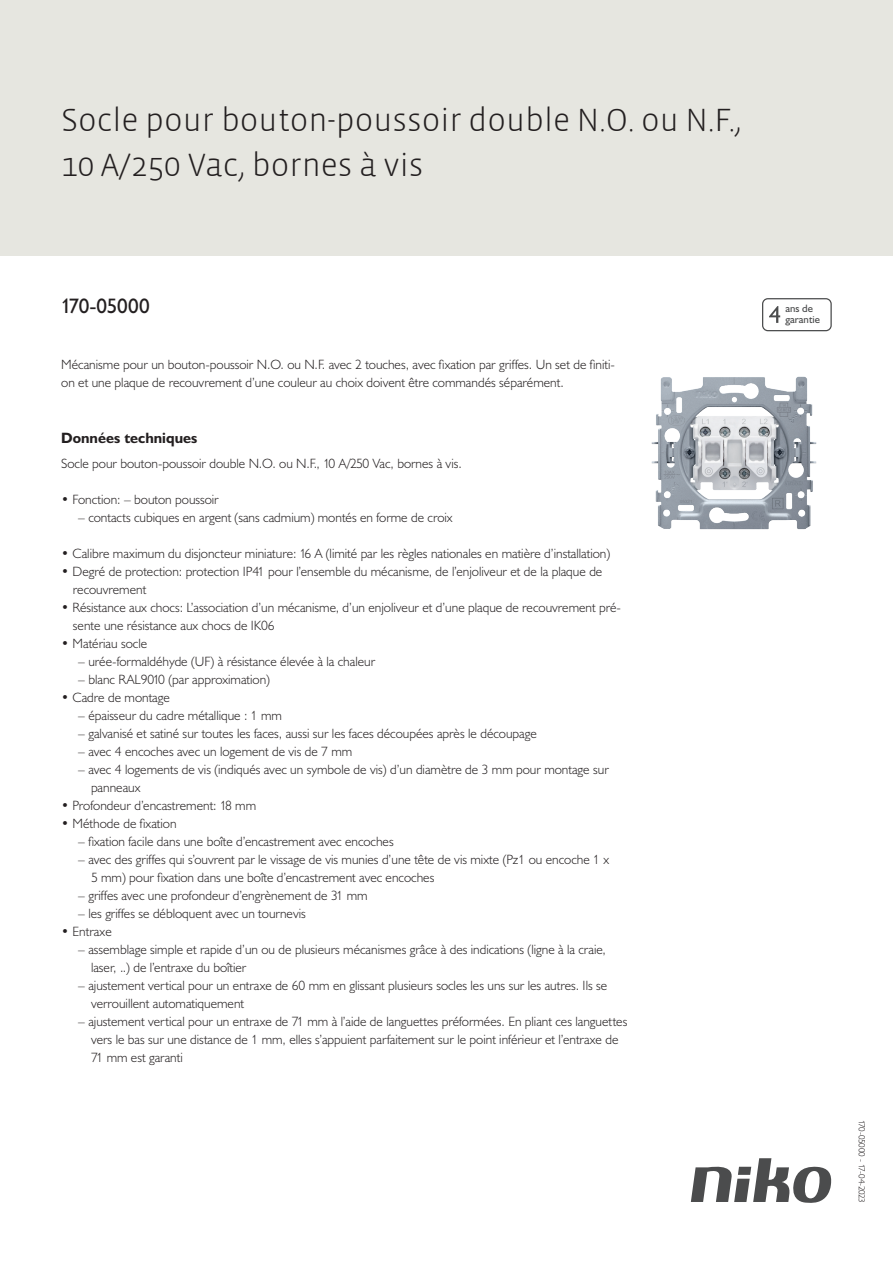
<style>
.page{position:relative;width:893px;height:1263px;background:#fff}
.page>*{position:absolute;margin:0;border:0;box-sizing:border-box;transform-origin:0 0}
.Title_datasheets{font:300 33px/45px "Vista Sans";color:#231f20}
.Article_number{font:21px "Humanist 521 BT";letter-spacing:-.01em;color:#231f20}
.Titles_parts{font:700 15px "Humanist 521 BT";color:#231f20}
.USP_Bullets_level_2{font:300 13.5px/18px "Humanist 521 BT";color:#231f20}
.USP_Bullets{font:300 13.5px/18px "Humanist 521 BT";color:#231f20}
.Platte_tekst_CAB{font:300 13.5px/18px "Humanist 521 BT";color:#231f20}
.t1{font:10.8px/10.8px "Humanist 521 BT";color:#4b4c4d}
.Revision{font:300 9px "Humanist 521 BT";letter-spacing:-.03em;color:#231f20}
</style>
<div class="page">
<svg style="left:691px;top:1158px;width:141px;height:45px"></svg>
<div style="left:0;top:0;width:893px;height:255px;background:#e6e6e0"></div>
<svg style="left:762px;top:298px;width:70px;height:33px"></svg>
<img style="left:651px;top:376px;width:166px;height:154px">
<p class="Title_datasheets" style="left:61px;top:98px;width:682px">Socle pour bouton-poussoir double N.O. ou N.F.,<br>10 A/250 Vac, bornes à vis</p>
<p class="Article_number" style="left:61px;top:293px;width:90px">170-05000</p>
<p class="t1" style="left:785px;top:303px;width:36px">ans de garantie</p>
<p class="Platte_tekst_CAB" style="left:61px;top:355px;width:555px">Mécanisme pour un bouton-poussoir N.O. ou N.F. avec 2 touches, avec fixation par griffes. Un set de finiti&shy;on et une plaque de recouvrement d’une couleur au choix doivent être commandés séparément.</p>
<p class="Titles_parts" style="left:61px;top:429px;width:138px">Données techniques</p>
<p class="Platte_tekst_CAB" style="left:61px;top:454px;width:402px">Socle pour bouton-poussoir double N.O. ou N.F., 10 A/250 Vac, bornes à vis.</p>
<p class="USP_Bullets" style="left:61px;top:490px;width:159px">• Fonction: – bouton poussoir</p>
<p class="USP_Bullets_level_2" style="left:78px;top:508px;width:376px">– contacts cubiques en argent (sans cadmium) montés en forme de croix</p>
<p class="USP_Bullets" style="left:61px;top:544px;width:551px">• Calibre maximum du disjoncteur miniature: 16 A (limité par les règles nationales en matière d’installation)</p>
<p class="USP_Bullets" style="left:73px;top:562px;width:531px;text-indent:-12px">• Degré de protection: protection IP41 pour l’ensemble du mécanisme, de l’enjoliveur et de la plaque de recouvrement</p>
<p class="USP_Bullets" style="left:73px;top:598px;width:550px;text-indent:-12px">• Résistance aux chocs: L’association d’un mécanisme, d’un enjoliveur et d’une plaque de recouvrement pré&shy;sente une résistance aux chocs de IK06</p>
<p class="USP_Bullets" style="left:61px;top:634px;width:88px">• Matériau socle</p>
<p class="USP_Bullets_level_2" style="left:78px;top:652px;width:299px">– urée-formaldéhyde (UF) à résistance élevée à la chaleur</p>
<p class="USP_Bullets_level_2" style="left:78px;top:670px;width:193px">– blanc RAL9010 (par approximation)</p>
<p class="USP_Bullets" style="left:61px;top:688px;width:110px">• Cadre de montage</p>
<p class="USP_Bullets_level_2" style="left:78px;top:706px;width:205px">– épaisseur du cadre métallique : 1 mm</p>
<p class="USP_Bullets_level_2" style="left:78px;top:724px;width:460px">– galvanisé et satiné sur toutes les faces, aussi sur les faces découpées après le découpage</p>
<p class="USP_Bullets_level_2" style="left:78px;top:742px;width:276px">– avec 4 encoches avec un logement de vis de 7 mm</p>
<p class="USP_Bullets_level_2" style="left:91px;top:760px;width:519px;text-indent:-13px">– avec 4 logements de vis (indiqués avec un symbole de vis) d’un diamètre de 3 mm pour montage sur panneaux</p>
<p class="USP_Bullets" style="left:61px;top:796px;width:196px">• Profondeur d’encastrement: 18 mm</p>
<p class="USP_Bullets" style="left:61px;top:814px;width:117px">• Méthode de fixation</p>
<p class="USP_Bullets_level_2" style="left:78px;top:832px;width:317px">– fixation facile dans une boîte d’encastrement avec encoches</p>
<p class="USP_Bullets_level_2" style="left:91px;top:850px;width:520px;text-indent:-13px">– avec des griffes qui s’ouvrent par le vissage de vis munies d’une tête de vis mixte (Pz1 ou encoche 1 x<br>5 mm) pour fixation dans une boîte d’encastrement avec encoches</p>
<p class="USP_Bullets_level_2" style="left:78px;top:886px;width:291px">– griffes avec une profondeur d’engrènement de 31 mm</p>
<p class="USP_Bullets_level_2" style="left:78px;top:904px;width:229px">– les griffes se débloquent avec un tournevis</p>
<p class="USP_Bullets" style="left:61px;top:922px;width:52px">• Entraxe</p>
<p class="USP_Bullets_level_2" style="left:91px;top:940px;width:516px;text-indent:-13px">– assemblage simple et rapide d’un ou de plusieurs mécanismes grâce à des indications (ligne à la craie, laser, ..) de l’entraxe du boîtier</p>
<p class="USP_Bullets_level_2" style="left:91px;top:976px;width:518px;text-indent:-13px">– ajustement vertical pour un entraxe de 60 mm en glissant plusieurs socles les uns sur les autres. Ils se verrouillent automatiquement</p>
<p class="USP_Bullets_level_2" style="left:91px;top:1012px;width:538px;text-indent:-13px">– ajustement vertical pour un entraxe de 71 mm à l’aide de languettes préformées. En pliant ces languettes vers le bas sur une distance de 1 mm, elles s’appuient parfaitement sur le point inférieur et l’entraxe de<br>71 mm est garanti</p>
<p class="Revision" style="left:868px;top:1120px;width:84px;rotate:90deg">170-05000 - 17-04-2023</p>
</div>
